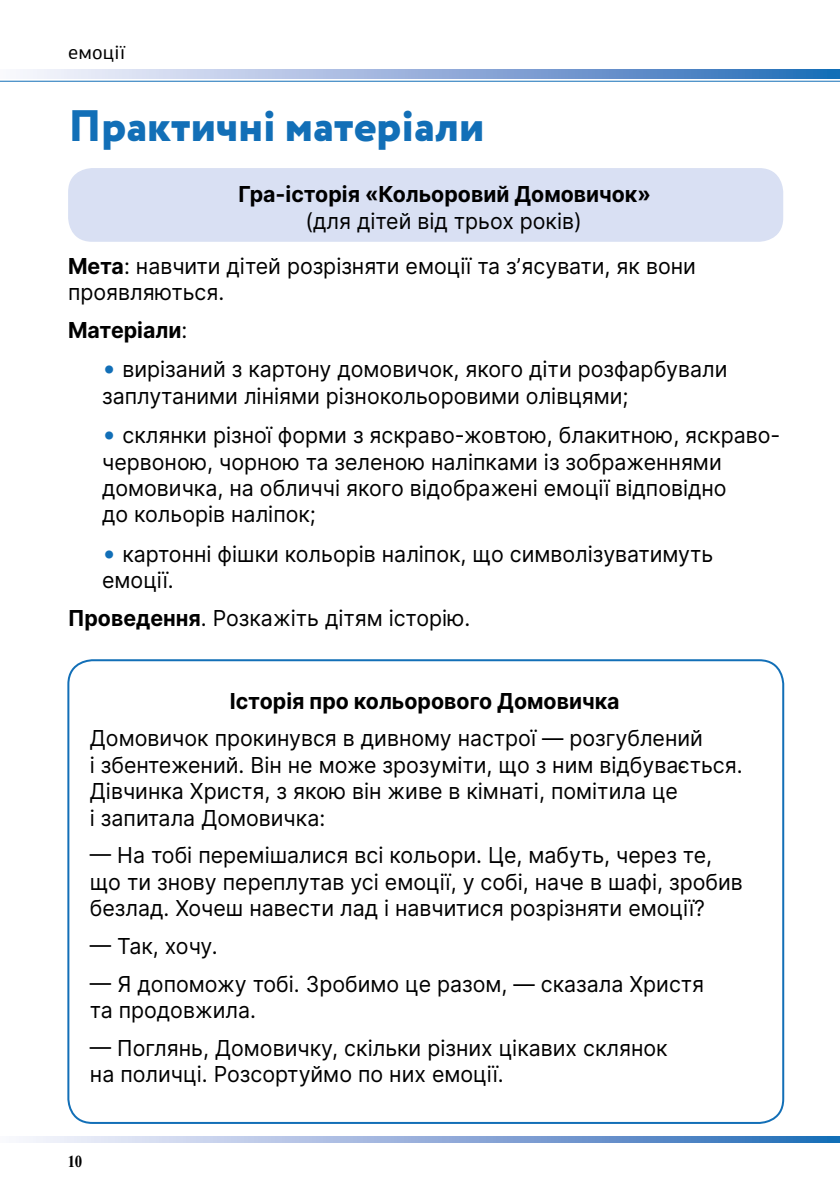
<style>
.page{position:relative;width:840px;height:1191px;background:#fff}
.page>*{position:absolute;margin:0;border:0;box-sizing:border-box;transform-origin:0 0}
.t1{font:800 44px "Circe";color:#126fb7}
.t2{font:22px/26.4px "Inter";color:#000}
.t3{font:700 22px "Inter";color:#000}
.t4{font:20px "PF Agora Sans Pro";letter-spacing:.025em;color:#000}
.t5{font:700 16px "Newton C";color:#000;scale:.9 1}
.s1{font-weight:700}
.s2{font-weight:400}
.s3{font-size:26px;color:#126fb7}
</style>
<div class="page">
<div style="left:68px;top:168px;width:714px;height:74px;background:#d9e0f3;border-radius:24px"></div>
<svg style="left:23px;top:1137px;width:816px;height:6px;background:#91afda"></svg>
<svg style="left:23px;top:70px;width:816px;height:8px;background:#91afda"></svg>
<hr style="left:0;top:81px;width:839px;height:1px;background:#126fb7">
<div style="left:67px;top:659px;width:716px;height:465px;border:2px solid #126fb7;border-radius:24px"></div>
<p class="t4" style="left:68px;top:40px;width:59px">емоції</p>
<h1 class="t1" style="left:68px;top:96px;width:417px">Практичні матеріали</h1>
<p class="t3" style="left:238px;top:178px;width:413px">Гра-історія «Кольоровий Домовичок»</p>
<p class="t2" style="left:305px;top:207px;width:278px">(для дітей від трьох років)</p>
<p class="t2" style="left:68px;top:252px;width:629px"><span class="s1">Мета</span>: навчити дітей розрізняти емоції та зʼясувати, як вони проявляються.</p>
<p class="t3" style="left:68px;top:313px;width:121px">Матеріали<span class="s2">:</span></p>
<p class="t2" style="left:102px;top:356px;width:626px"><span class="s3">•</span> вирізаний з картону домовичок, якого діти розфарбували заплутаними лініями різнокольоровими олівцями;</p>
<p class="t2" style="left:102px;top:421px;width:679px"><span class="s3">•</span> склянки різної форми з яскраво-жовтою, блакитною, яскраво&shy;червоною, чорною та зеленою наліпками із зображеннями домовичка, на обличчі якого відображені емоції відповідно<br>до кольорів наліпок;</p>
<p class="t2" style="left:102px;top:540px;width:612px"><span class="s3">•</span> картонні фішки кольорів наліпок, що символізуватимуть емоції.</p>
<p class="t2" style="left:68px;top:604px;width:403px"><span class="s1">Проведення</span>. Розкажіть дітям історію.</p>
<p class="t3" style="left:230px;top:684px;width:391px">Історія про кольорового Домовичка</p>
<p class="t2" style="left:90px;top:725px;width:654px">Домовичок прокинувся в дивному настрої — розгублений<br>і збентежений. Він не може зрозуміти, що з ним відбувається.<br>Дівчинка Христя, з якою він живе в кімнаті, помітила це<br>і запитала Домовичка:</p>
<p class="t2" style="left:90px;top:841px;width:654px">— На тобі перемішалися всі кольори. Це, мабуть, через те, що ти знову переплутав усі емоції, у собі, наче в шафі, зробив безлад. Хочеш навести лад і навчитися розрізняти емоції?</p>
<p class="t2" style="left:90px;top:932px;width:129px">— Так, хочу.</p>
<p class="t2" style="left:90px;top:970px;width:615px">— Я допоможу тобі. Зробимо це разом, — сказала Христя та продовжила.</p>
<p class="t2" style="left:90px;top:1034px;width:579px">— Поглянь, Домовичку, скільки різних цікавих склянок на поличці. Розсортуймо по них емоції.</p>
<p class="t5" style="left:67px;top:1152px;width:18px">10</p>
</div>
